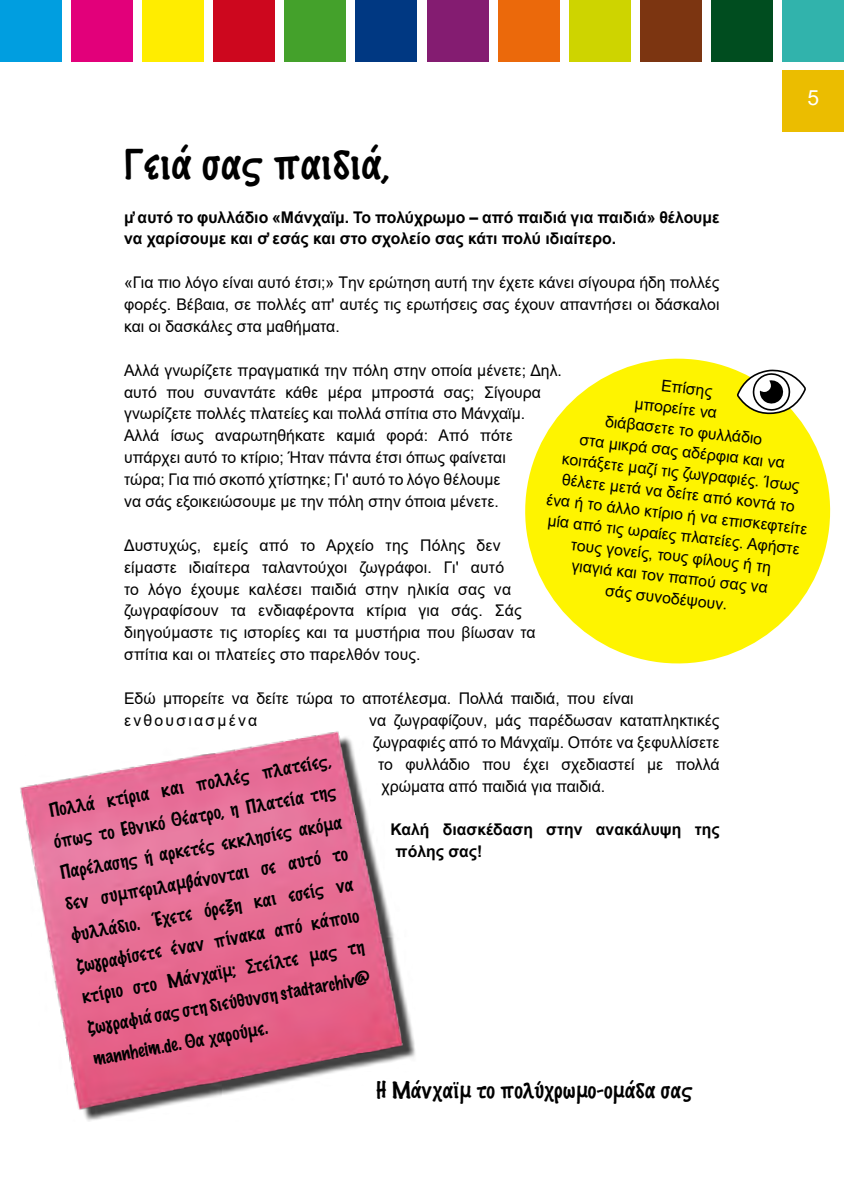
<style>
.page{position:relative;width:844px;height:1191px;background:#fff}
.page>*{position:absolute;margin:0;border:0;box-sizing:border-box;transform-origin:0 0}
.t1{font:100 40.25px "Marker Felt";color:#000}
.t2{font:100 21px "Marker Felt";color:#000}
.t3{font:21px "Arial";color:#fff}
.t4{font:100 17.5px/31.5px "Marker Felt";color:#000;text-align:justify}
.t5{font:16.1px/21.9px "Arial";color:#000}
.t6{font:700 16.1px/21.9px "Arial";color:#000}
</style>
<div class="page">
<div style="left:0;top:0;width:62px;height:62px;background:#009ee0"></div>
<div style="left:71px;top:0;width:62px;height:62px;background:#e2007a"></div>
<div style="left:142px;top:0;width:62px;height:62px;background:#ffed00"></div>
<div style="left:213px;top:0;width:62px;height:62px;background:#cd071e"></div>
<div style="left:284px;top:0;width:62px;height:62px;background:#44a12b"></div>
<div style="left:355px;top:0;width:62px;height:62px;background:#003882"></div>
<div style="left:426px;top:0;width:62px;height:62px;background:#841c71"></div>
<div style="left:497px;top:0;width:62px;height:62px;background:#eb690b"></div>
<div style="left:569px;top:0;width:61px;height:62px;background:#ced400"></div>
<div style="left:640px;top:0;width:61px;height:62px;background:#7c3511"></div>
<div style="left:711px;top:0;width:61px;height:62px;background:#004d1f"></div>
<div style="left:782px;top:0;width:61px;height:62px;background:#31b3ac"></div>
<div style="left:782px;top:70px;width:61px;height:62px;background:#ebbd00"></div>
<svg style="left:525px;top:358px;width:306px;height:306px;fill:#fef400"></svg>
<svg style="left:735px;top:369px;width:72px;height:46px"></svg>
<div style="left:25px;top:736px;width:391px;height:385px;background:#000;opacity:.75"></div>
<img style="left:20px;top:731px;width:390px;height:381px">
<h2 class="t3" style="left:807px;top:83px;width:13px">5</h2>
<h1 class="t1" style="left:124px;top:132px;width:267px">Γειά σας παιδιά,</h1>
<p class="t6" style="left:124px;top:206px;width:597px">μ̓ αυτό το φυλλάδιο «Μάνχαϊμ. Το πολύχρωμο – από παιδιά για παιδιά» θέλουμε να χαρίσουμε και σ̓ εσάς και στο σχολείο σας κάτι πολύ ιδιαίτερο.</p>
<p class="t5" style="left:124px;top:271px;width:596px;text-align:justify">«Για πιο λόγο είναι αυτό έτσι;» Tην ερώτηση αυτή την έχετε κάνει σίγουρα ήδη πολλές φορές. Βέβαια, σε πολλές απ' αυτές τις ερωτήσεις σας έχουν απαντήσει οι δάσκαλοι και οι δασκάλες στα μαθήματα.</p>
<p class="t5" style="left:124px;top:359px;width:439px">Αλλά γνωρίζετε πραγματικά την πόλη στην οποία μένετε; Δηλ. αυτό που συναντάτε κάθε μέρα μπροστά σας; Σίγουρα γνωρίζετε πολλές πλατείες και πολλά σπίτια στο Μάνχαϊμ.<br>Αλλά ίσως αναρωτηθήκατε καμιά φορά: Από πότε υπάρχει αυτό το κτίριο; Ήταν πάντα έτσι όπως φαίνεται<br>τώρα; Για πιό σκοπό χτίστηκε; Γι' αυτό το λόγο θέλουμε<br>να σάς εξοικειώσουμε με την πόλη στην όποια μένετε.</p>
<p class="t5" style="left:124px;top:534px;width:413px">Δυστυχώς, εμείς από το Αρχείο της Πόλης δεν είμαστε ιδιαίτερα ταλαντούχοι ζωγράφοι. Γι' αυτό<br>το λόγο έχουμε καλέσει παιδιά στην ηλικία σας να ζωγραφίσουν τα ενδιαφέροντα κτίρια για σάς. Σάς διηγούμαστε τις ιστορίες και τα μυστήρια που βίωσαν τα σπίτια και οι πλατείες στο παρελθόν τους.</p>
<p class="t5" style="left:124px;top:687px;width:511px">Εδώ μπορείτε να δείτε τώρα το αποτέλεσμα. Πολλά παιδιά, που είναι ενθουσιασμένα</p>
<p class="t5" style="left:662px;top:375px;width:53px;rotate:6deg">Επίσης</p>
<p class="t5" style="left:635px;top:393px;width:84px;rotate:6deg">μπορείτε να</p>
<p class="t5" style="left:606px;top:411px;width:159px;rotate:6deg">διάβασετε το φυλλάδιο</p>
<p class="t5" style="left:580px;top:429px;width:207px;rotate:6deg">στα μικρά σας αδέρφια και να</p>
<p class="t5" style="left:563px;top:448px;width:240px;rotate:6deg">κοιτάξετε μαζί τις ζωγραφιές. Ίσως</p>
<p class="t5" style="left:563px;top:470px;width:236px;rotate:6deg">θέλετε μετά να δείτε από κοντά το</p>
<p class="t5" style="left:547px;top:489px;width:264px;rotate:6deg">ένα ή το άλλο κτίριο ή να επισκεφτείτε</p>
<p class="t5" style="left:548px;top:510px;width:255px;rotate:6deg">μία από τις ωραίες πλατείες. Αφήστε</p>
<p class="t5" style="left:572px;top:534px;width:203px;rotate:6deg">τους γονείς, τους φίλους ή τη</p>
<p class="t5" style="left:572px;top:555px;width:199px;rotate:6deg">γιαγιά και τον παπού σας να</p>
<p class="t5" style="left:606px;top:580px;width:124px;rotate:6deg">σάς συνοδέψουν.</p>
<p class="t5" style="left:369px;top:709px;width:351px">να ζωγραφίζουν, μάς παρέδωσαν καταπληκτικές</p>
<p class="t5" style="left:373px;top:731px;width:348px">ζωγραφιές από το Μάνχαϊμ. Οπότε να ξεφυλλίσετε</p>
<p class="t5" style="left:378px;top:753px;width:343px">το φυλλάδιο που έχει σχεδιαστεί με πολλά</p>
<p class="t5" style="left:381px;top:775px;width:225px">χρώματα από παιδιά για παιδιά.</p>
<p class="t6" style="left:395px;top:819px;width:325px;text-indent:-5px">Καλή διασκέδαση στην ανακάλυψη της πόλης σας!</p>
<p class="t4" style="left:46px;top:794px;width:289px;rotate:-10deg">Πολλά κτίρια και πολλές πλατείες, όπως το Εθνικό Θέατρο, η Πλατεία της Παρέλασης ή αρκετές εκκλησίες ακόμα δεν συμπεριλαμβάνονται σε αυτό το φυλλάδιο. Έχετε όρεξη και εσείς να ζωγραφίσετε έναν πίνακα από κάποιο κτίριο στο Μάνχαϊμ; Στείλτε μας τη ζωγραφιά σας στη διεύθυνση stadtarchiv@ mannheim.de. Θα χαρούμε.</p>
<h2 class="t2" style="left:376px;top:1073px;width:318px">Η Μάνχαϊμ το πολύχρωμο-ομάδα σας</h2>
</div>
